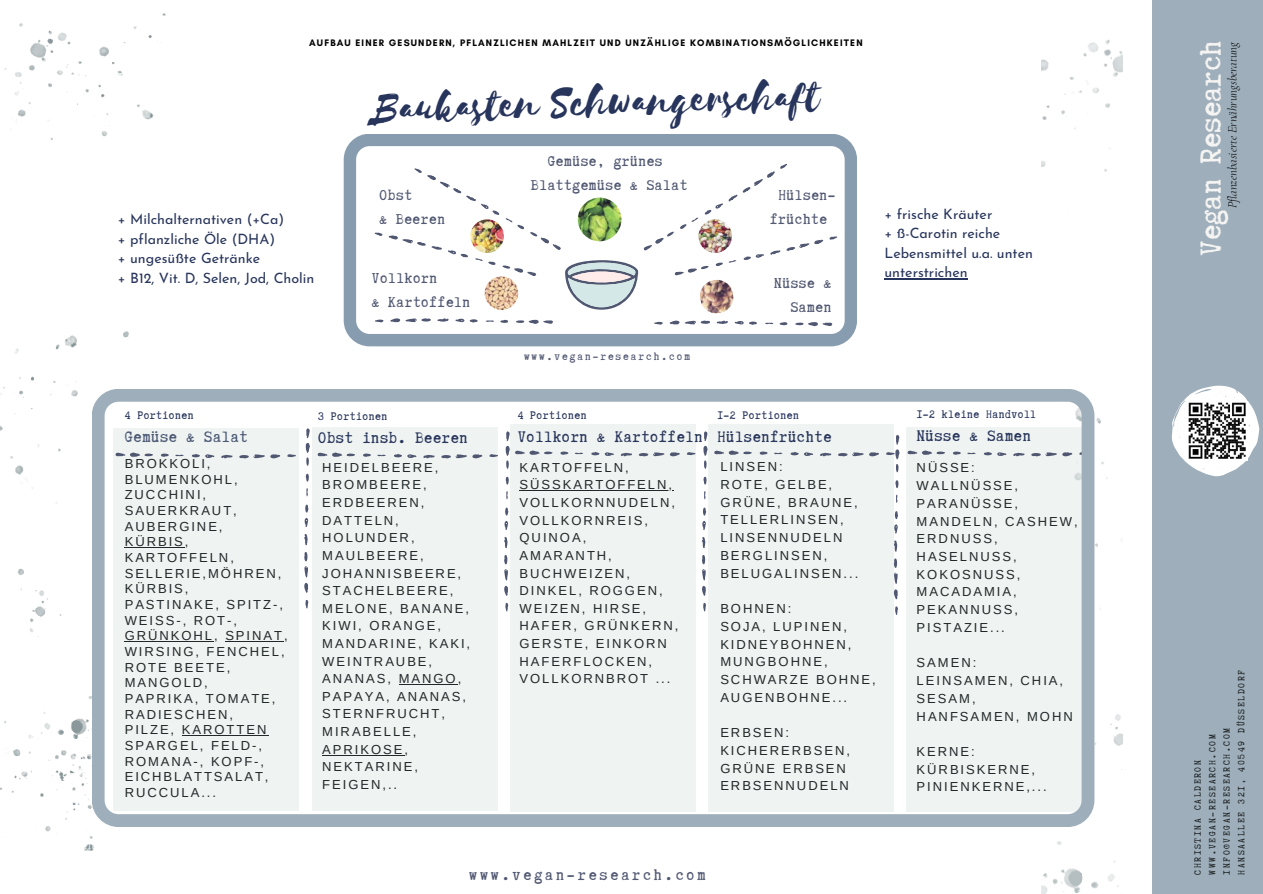
<style>
.page{position:relative;width:1263px;height:894px;background:#fff}
.page>*{position:absolute;margin:0;border:0;box-sizing:border-box;transform-origin:0 0}
.t1{font:48.3px "Selima";color:#27345b}
.t2{font:34.65px "Truetypewriter Polygl OTT";color:#f5f4f2}
.t3{font:18.3px "Truetypewriter Polygl OTT";letter-spacing:.04em;color:#27345b}
.t4{font:18px "Truetypewriter Polygl OTT";letter-spacing:.16em;color:#505771}
.t5{font:17.1px "Truetypewriter Polygl OTT";letter-spacing:.04em;color:#505771}
.t6{font:14.25px/19.5px "Josefin Sans";color:#27345b}
.t7{font:13.05px/17.5px "Arimo";letter-spacing:.15em;color:#222729}
.t8{font:13.05px "Truetypewriter Polygl OTT";letter-spacing:.04em;color:#27345b}
.t9{font:italic 300 12.6px "Cormorant Garamond";color:#000}
.t10{font:12.6px "Truetypewriter Polygl OTT";letter-spacing:.16em;color:#505771}
.t11{font:10.8px "Truetypewriter Polygl OTT";letter-spacing:.15em;color:#222729}
.t12{font:700 9.6px "Glacial Indifference";letter-spacing:.12em;color:#000}
</style>
<div class="page">
<img style="left:0;top:13px;width:166px;height:837px">
<div style="left:1152px;top:0;width:111px;height:893px;background:#9eafbb"></div>
<img style="left:1041px;top:39px;width:81px;height:854px">
<svg style="left:344px;top:134px;width:513px;height:212px"></svg>
<svg style="left:437px;top:318px;width:12px;height:3px"></svg>
<svg style="left:390px;top:318px;width:41px;height:4px"></svg>
<svg style="left:455px;top:318px;width:9px;height:4px"></svg>
<svg style="left:470px;top:319px;width:8px;height:3px"></svg>
<svg style="left:500px;top:320px;width:8px;height:3px"></svg>
<svg style="left:375px;top:319px;width:8px;height:3px"></svg>
<svg style="left:516px;top:319px;width:37px;height:5px"></svg>
<svg style="left:486px;top:320px;width:8px;height:2px"></svg>
<svg style="left:670px;top:320px;width:9px;height:4px"></svg>
<svg style="left:717px;top:320px;width:11px;height:4px"></svg>
<svg style="left:685px;top:320px;width:25px;height:4px"></svg>
<svg style="left:735px;top:321px;width:22px;height:4px"></svg>
<svg style="left:779px;top:322px;width:8px;height:3px"></svg>
<svg style="left:654px;top:322px;width:9px;height:3px"></svg>
<svg style="left:795px;top:322px;width:37px;height:4px"></svg>
<svg style="left:765px;top:322px;width:8px;height:2px"></svg>
<svg style="left:374px;top:163px;width:464px;height:146px"></svg>
<img style="left:485px;top:276px;width:33px;height:34px;border-radius:50%">
<img style="left:470px;top:219px;width:34px;height:34px;border-radius:50%">
<img style="left:578px;top:197px;width:43px;height:44px;border-radius:50%">
<img style="left:698px;top:278px;width:37px;height:37px">
<img style="left:698px;top:219px;width:34px;height:34px;border-radius:50%">
<svg style="left:92px;top:389px;width:1002px;height:437px;fill:#eff3f1"></svg>
<hr style="left:884px;top:278px;width:84px;height:1px;background:#27345b">
<svg style="left:1172px;top:385px;width:87px;height:91px"></svg>
<img style="left:1187px;top:401px;width:60px;height:59px">
<p class="t12" style="left:309px;top:37px;width:555px">AUFBAU EINER GESUNDERN, PFLANZLICHEN MAHLZEIT UND UNZÄHLIGE KOMBINATIONSMÖGLICHKEITEN</p>
<p class="t6" style="left:118px;top:211px;width:168px">+ Milchalternativen (+Ca)</p>
<p class="t6" style="left:118px;top:230px;width:159px">+ pflanzliche Öle (DHA)</p>
<p class="t6" style="left:118px;top:250px;width:144px">+ ungesüßte Getränke</p>
<p class="t6" style="left:118px;top:269px;width:198px">+ B12, Vit. D, Selen, Jod, Cholin</p>
<p class="t1" style="left:373px;top:83px;width:448px;rotate:-2deg">Baukasten Schwangerschaft</p>
<p class="t5" style="left:380px;top:186px;width:34px">Obst</p>
<p class="t5" style="left:380px;top:210px;width:67px">&amp; Beeren</p>
<p class="t5" style="left:372px;top:269px;width:67px">Vollkorn</p>
<p class="t5" style="left:372px;top:293px;width:100px">&amp; Kartoffeln</p>
<p class="t5" style="left:548px;top:152px;width:116px">Gemüse, grünes</p>
<p class="t5" style="left:531px;top:176px;width:158px">Blattgemüse &amp; Salat</p>
<p class="t10" style="left:524px;top:350px;width:167px">www.vegan-research.com</p>
<p class="t5" style="left:778px;top:186px;width:59px">Hülsen-</p>
<p class="t5" style="left:770px;top:210px;width:59px">früchte</p>
<p class="t5" style="left:774px;top:274px;width:59px">Nüsse &amp;</p>
<p class="t5" style="left:791px;top:298px;width:42px">Samen</p>
<p class="t6" style="left:884px;top:205px;width:109px">+ frische Kräuter</p>
<p class="t6" style="left:884px;top:225px;width:150px">+ ß-Carotin reiche<br>Lebensmittel u.a. unten unterstrichen</p>
<p class="t8" style="left:125px;top:408px;width:70px">4 Portionen</p>
<p class="t3" style="left:125px;top:427px;width:124px">Gemüse &amp; Salat</p>
<p class="t7" style="left:125px;top:455px;width:165px;line-height:15.6px">BROKKOLI,<br>BLUMENKOHL,<br>ZUCCHINI,<br>SAUERKRAUT,<br>AUBERGINE,<br>KÜRBIS,<br>KARTOFFELN,<br>SELLERIE,MÖHREN,<br>KÜRBIS,<br>PASTINAKE, SPITZ-,<br>WEISS-, ROT-,<br>GRÜNKOHL, SPINAT,<br>WIRSING, FENCHEL,<br>ROTE BEETE,<br>MANGOLD,<br>PAPRIKA, TOMATE,<br>RADIESCHEN,<br>PILZE, KAROTTEN<br>SPARGEL, FELD-,<br>ROMANA-, KOPF-,<br>EICHBLATTSALAT,<br>RUCCULA...</p>
<p class="t8" style="left:318px;top:409px;width:70px">3 Portionen</p>
<p class="t3" style="left:318px;top:428px;width:151px">Obst insb. Beeren</p>
<p class="t8" style="left:518px;top:408px;width:70px">4 Portionen</p>
<p class="t3" style="left:518px;top:427px;width:186px">Vollkorn &amp; Kartoffeln</p>
<p class="t8" style="left:717px;top:408px;width:83px">1-2 Portionen</p>
<p class="t3" style="left:717px;top:427px;width:116px">Hülsenfrüchte</p>
<p class="t7" style="left:322px;top:458px;width:149px">HEIDELBEERE,<br>BROMBEERE,<br>ERDBEEREN,<br>DATTELN,<br>HOLUNDER,<br>MAULBEERE,<br>JOHANNISBEERE,<br>STACHELBEERE,<br>MELONE, BANANE,<br>KIWI, ORANGE,<br>MANDARINE, KAKI,<br>WEINTRAUBE,<br>ANANAS, MANGO,<br>PAPAYA, ANANAS,<br>STERNFRUCHT,<br>MIRABELLE,<br>APRIKOSE,<br>NEKTARINE,<br>FEIGEN,..</p>
<p class="t7" style="left:520px;top:458px;width:160px">KARTOFFELN,<br>SÜSSKARTOFFELN,<br>VOLLKORNNUDELN,<br>VOLLKORNREIS,<br>QUINOA,<br>AMARANTH,<br>BUCHWEIZEN,<br>DINKEL, ROGGEN,<br>WEIZEN, HIRSE,<br>HAFER, GRÜNKERN,<br>GERSTE, EINKORN<br>HAFERFLOCKEN,<br>VOLLKORNBROT ...</p>
<p class="t7" style="left:720px;top:458px;width:64px">LINSEN:</p>
<p class="t7" style="left:720px;top:475px;width:140px">ROTE, GELBE,<br>GRÜNE, BRAUNE,<br>TELLERLINSEN,<br>LINSENNUDELN<br>BERGLINSEN,<br>BELUGALINSEN...</p>
<p class="t7" style="left:720px;top:599px;width:73px">BOHNEN:</p>
<p class="t7" style="left:720px;top:617px;width:157px">SOJA, LUPINEN,<br>KIDNEYBOHNEN,<br>MUNGBOHNE,<br>SCHWARZE BOHNE,<br>AUGENBOHNE...</p>
<p class="t7" style="left:720px;top:723px;width:70px">ERBSEN:</p>
<p class="t7" style="left:720px;top:741px;width:131px">KICHERERBSEN,<br>GRÜNE ERBSEN</p>
<p class="t7" style="left:720px;top:776px;width:130px">ERBSENNUDELN</p>
<p class="t8" style="left:917px;top:407px;width:121px">1-2 kleine Handvoll</p>
<p class="t3" style="left:917px;top:426px;width:116px">Nüsse &amp; Samen</p>
<p class="t7" style="left:917px;top:459px;width:60px">NÜSSE:</p>
<p class="t7" style="left:917px;top:476px;width:162px">WALLNÜSSE,<br>PARANÜSSE,<br>MANDELN, CASHEW,<br>ERDNUSS,<br>HASELNUSS,<br>KOKOSNUSS,<br>MACADAMIA,<br>PEKANNUSS,<br>PISTAZIE...</p>
<p class="t7" style="left:917px;top:653px;width:61px">SAMEN:</p>
<p class="t7" style="left:917px;top:671px;width:158px">LEINSAMEN, CHIA,<br>SESAM,<br>HANFSAMEN, MOHN</p>
<p class="t7" style="left:917px;top:742px;width:60px">KERNE:</p>
<p class="t7" style="left:917px;top:760px;width:132px">KÜRBISKERNE,<br>PINIENKERNE,...</p>
<p class="t4" style="left:469px;top:864px;width:238px">www.vegan-research.com</p>
<p class="t2" style="left:1193px;top:256px;width:216px;rotate:-90deg">Vegan Research</p>
<p class="t9" style="left:1225px;top:208px;width:167px;rotate:-90deg">Pflanzenbasierte Ernährungsberatung</p>
<p class="t11" style="left:1236px;top:874px;width:206px;rotate:-90deg">HANSAALLEE 321, 40549 DÜSSELDORF</p>
<p class="t11" style="left:1207px;top:874px;width:142px;rotate:-90deg">WWW.VEGAN-RESEARCH.COM</p>
<p class="t11" style="left:1221px;top:874px;width:148px;rotate:-90deg">INFO@VEGAN-RESEARCH.COM</p>
<p class="t11" style="left:1192px;top:874px;width:116px;rotate:-90deg">CHRISTINA CALDERON</p>
</div>
